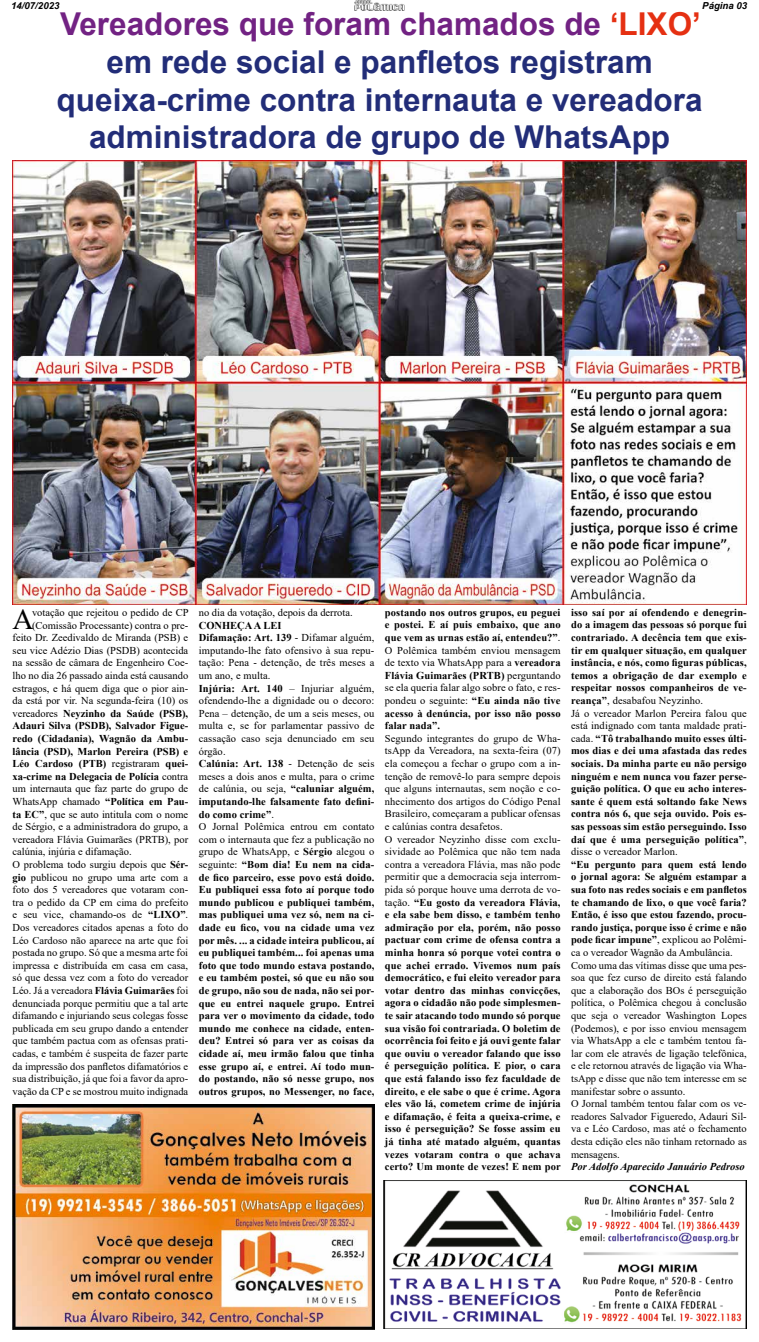
<style>
.page{position:relative;width:759px;height:1342px;background:#fff}
.page>*{position:absolute;margin:0;border:0;box-sizing:border-box;transform-origin:0 0}
.t1{font:700 31.5px/37.8px "Arial";color:#222d78;text-align:center}
.t2{font:29.49px "Times New Roman";color:#000}
.t3{font:700 10.5px/12.6px "Times New Roman";letter-spacing:.01em;color:#000}
.t4{font:10.5px/12.6px "Times New Roman";color:#000}
.t5{font:italic 700 10.5px "Times New Roman";color:#000}
.t6{font:italic 700 9.62px "Arial";color:#000}
.s1{color:#722283}
.s2{color:#e53012}
.s3{font-weight:400}
.s4{font-weight:700}
</style>
<div class="page">
<img style="left:355px;top:0;width:49px;height:10px">
<img style="left:384px;top:1180px;width:363px;height:148px">
<img style="left:13px;top:1104px;width:361px;height:225px">
<img style="left:13px;top:161px;width:734px;height:444px">
<p class="t6" style="left:11px;top:0;width:50px">14/07/2023</p>
<p class="t6" style="left:702px;top:0;width:46px">Página 03</p>
<h1 class="t1" style="left:57px;top:5px;width:647px"><span class="s1">Vereadores que foram chamados de</span> <span class="s2">‘LIXO’ </span>em rede social e panfletos registram queixa-crime contra internauta e vereadora administradora de grupo de WhatsApp</h1>
<h2 class="t2" style="left:12px;top:598px;width:23px">A</h2>
<p class="t4" style="left:32px;top:606px;width:158px">votação que rejeitou o pedido de CP</p>
<p class="t4" style="left:32px;top:618px;width:158px">(Comissão Processante) contra o pre-</p>
<p class="t4" style="left:13px;top:631px;width:177px">feito Dr. Zeedivaldo de Miranda (PSB) e</p>
<p class="t4" style="left:13px;top:644px;width:177px">seu vice Adézio Dias (PSDB) acontecida</p>
<p class="t4" style="left:13px;top:656px;width:177px">na sessão de câmara de Engenheiro Coe-</p>
<p class="t4" style="left:13px;top:669px;width:177px">lho no dia 26 passado ainda está causando</p>
<p class="t4" style="left:13px;top:681px;width:177px">estragos, e há quem diga que o pior ain-</p>
<p class="t4" style="left:13px;top:694px;width:177px">da está por vir. Na segunda-feira (10) os</p>
<p class="t3" style="left:13px;top:707px;width:177px"><span class="s3">vereadores</span> Neyzinho da Saúde (PSB),</p>
<p class="t3" style="left:13px;top:719px;width:177px">Adauri Silva (PSDB), Salvador Figue-</p>
<p class="t3" style="left:13px;top:732px;width:177px">redo (Cidadania), Wagnão da Ambu-</p>
<p class="t3" style="left:13px;top:744px;width:177px">lância (PSD), Marlon Pereira (PSB) e</p>
<p class="t3" style="left:13px;top:757px;width:177px">Léo Cardoso (PTB) <span class="s3">registraram</span> quei-</p>
<p class="t3" style="left:13px;top:770px;width:177px">xa-crime na Delegacia de Polícia <span class="s3">contra</span></p>
<p class="t4" style="left:13px;top:782px;width:177px">um internauta que faz parte do grupo de</p>
<p class="t4" style="left:13px;top:795px;width:177px">WhatsApp chamado <span class="s4">“Política em Pau-</span></p>
<p class="t4" style="left:13px;top:807px;width:177px"><span class="s4">ta EC”</span>, que se auto intitula com o nome</p>
<p class="t4" style="left:13px;top:820px;width:177px">de Sérgio, e a administradora do grupo, a</p>
<p class="t4" style="left:13px;top:833px;width:177px">vereadora Flávia Guimarães (PRTB), por</p>
<p class="t4" style="left:13px;top:845px;width:121px">calúnia, injúria e difamação.</p>
<p class="t4" style="left:13px;top:858px;width:177px">O problema todo surgiu depois que <span class="s4">Sér-</span></p>
<p class="t4" style="left:13px;top:870px;width:177px"><span class="s4">gio</span> publicou no grupo uma arte com a</p>
<p class="t4" style="left:13px;top:883px;width:177px">foto dos 5 vereadores que votaram con-</p>
<p class="t4" style="left:13px;top:896px;width:177px">tra o pedido da CP em cima do prefeito</p>
<p class="t4" style="left:13px;top:908px;width:177px">e seu vice, chamando-os de <span class="s4">“LIXO”</span>.</p>
<p class="t4" style="left:13px;top:921px;width:177px">Dos vereadores citados apenas a foto do</p>
<p class="t4" style="left:13px;top:933px;width:177px">Léo Cardoso não aparece na arte que foi</p>
<p class="t4" style="left:13px;top:946px;width:177px">postada no grupo. Só que a mesma arte foi</p>
<p class="t4" style="left:13px;top:959px;width:177px">impressa e distribuída em casa em casa,</p>
<p class="t4" style="left:13px;top:971px;width:177px">só que dessa vez com a foto do vereador</p>
<p class="t4" style="left:13px;top:984px;width:177px">Léo. Já a vereadora <span class="s4">Flávia Guimarães</span> foi</p>
<p class="t4" style="left:13px;top:996px;width:177px">denunciada porque permitiu que a tal arte</p>
<p class="t4" style="left:13px;top:1009px;width:177px">difamando e injuriando seus colegas fosse</p>
<p class="t4" style="left:13px;top:1022px;width:177px">publicada em seu grupo dando a entender</p>
<p class="t4" style="left:13px;top:1034px;width:177px">que também pactua com as ofensas prati-</p>
<p class="t4" style="left:13px;top:1047px;width:177px">cadas, e também é suspeita de fazer parte</p>
<p class="t4" style="left:13px;top:1059px;width:177px">da impressão dos panfletos difamatórios e</p>
<p class="t4" style="left:13px;top:1072px;width:177px">sua distribuição, já que foi a favor da apro-</p>
<p class="t4" style="left:13px;top:1085px;width:177px">vação da CP e se mostrou muito indignada</p>
<p class="t4" style="left:199px;top:606px;width:155px">no dia da votação, depois da derrota.</p>
<p class="t3" style="left:199px;top:618px;width:177px">CONHEÇA A LEI<br>Difamação: Art. 139 <span class="s3">- Difamar alguém, imputando-lhe fato ofensivo à sua repu&shy;tação: Pena - detenção, de três meses a um ano, e multa.<br></span>Injúria: Art. 140 <span class="s3">– Injuriar alguém, ofendendo-lhe a dignidade ou o decoro:<br>Pena – detenção, de um a seis meses, ou multa e, se for parlamentar passivo de cassação caso seja denunciado em seu órgão.<br></span>Calúnia: Art. 138 <span class="s3">- Detenção de seis meses a dois anos e multa, para o crime de calúnia, ou seja,</span> “caluniar alguém, imputando-lhe falsamente fato defini&shy;do como crime”<span class="s3">.<br>O Jornal Polêmica entrou em contato com o internauta que fez a publicação no grupo de WhatsApp, e</span> Sérgio <span class="s3">alegou o seguinte:</span> “Bom dia! Eu nem na cida&shy;de fico parceiro, esse povo está doido.<br>Eu publiquei essa foto aí porque todo mundo publicou e publiquei também, mas publiquei uma vez só, nem na ci&shy;dade eu fico, vou na cidade uma vez por mês. ... a cidade inteira publicou, aí eu publiquei também... foi apenas uma foto que todo mundo estava postando, e eu também postei, só que eu não sou de grupo, não sou de nada, não sei por&shy;que eu entrei naquele grupo. Entrei para ver o movimento da cidade, todo mundo me conhece na cidade, enten&shy;deu? Entrei só para ver as coisas da cidade aí, meu irmão falou que tinha esse grupo aí, e entrei. Aí todo mun&shy;do postando, não só nesse grupo, nos outros grupos, no Messenger, no face,</p>
<p class="t3" style="left:385px;top:606px;width:177px;text-align:justify">postando nos outros grupos, eu peguei e postei. E aí puis embaixo, que ano que vem as urnas estão aí, entendeu?”<span class="s3">.<br>O Polêmica também enviou mensagem de texto via WhatsApp para a</span> vereadora Flávia Guimarães (PRTB) <span class="s3">perguntando se ela queria falar algo sobre o fato, e res&shy;pondeu o seguinte:</span> “Eu ainda não tive acesso à denúncia, por isso não posso falar nada”.</p>
<p class="t3" style="left:385px;top:732px;width:177px"><span class="s3">Segundo integrantes do grupo de Wha&shy;tsApp da Vereadora, na sexta-feira (07) ela começou a fechar o grupo com a in&shy;tenção de removê-lo para sempre depois que alguns internautas, sem noção e co&shy;nhecimento dos artigos do Código Penal Brasileiro, começaram a publicar ofensas e calúnias contra desafetos.<br>O vereador Neyzinho disse com exclu&shy;sividade ao Polêmica que não tem nada contra a vereadora Flávia, mas não pode permitir que a democracia seja interrom&shy;pida só porque houve uma derrota de vo&shy;tação.</span> “Eu gosto da vereadora Flávia, e ela sabe bem disso, e também tenho admiração por ela, porém, não posso pactuar com crime de ofensa contra a minha honra só porque votei contra o que achei errado. Vivemos num país democrático, e fui eleito vereador para votar dentro das minhas convicções, agora o cidadão não pode simplesmen&shy;te sair atacando todo mundo só porque sua visão foi contrariada. O boletim de ocorrência foi feito e já ouvi gente falar que ouviu o vereador falando que isso é perseguição política. E pior, o cara que está falando isso fez faculdade de direito, e ele sabe o que é crime. Agora eles vão lá, cometem crime de injúria e difamação, é feita a queixa-crime, e isso é perseguição? Se fosse assim eu já tinha até matado alguém, quantas vezes votaram contra o que achava certo? Um monte de vezes! E nem por</p>
<p class="t3" style="left:571px;top:606px;width:177px">isso saí por aí ofendendo e denegrin&shy;do a imagem das pessoas só porque fui contrariado. A decência tem que exis&shy;tir em qualquer situação, em qualquer instância, e nós, como figuras públicas, temos a obrigação de dar exemplo e respeitar nossos companheiros de ve&shy;reança”<span class="s3">, desabafou Neyzinho.<br>Já o vereador Marlon Pereira falou que está indignado com tanta maldade prati&shy;cada.</span> “Tô trabalhando muito esses últi&shy;mos dias e dei uma afastada das redes sociais. Da minha parte eu não persigo ninguém e nem nunca vou fazer perse&shy;guição política. O que eu acho interes&shy;sante é quem está soltando fake News contra nós 6, que seja ouvido. Pois es&shy;sas pessoas sim estão perseguindo. Isso daí que é uma perseguição política”<span class="s3">, disse o vereador Marlon.</span></p>
<p class="t4" style="left:571px;top:858px;width:177px"><span class="s4">“Eu pergunto para quem está lendo o jornal agora: Se alguém estampar a sua foto nas redes sociais e em panfletos te chamando de lixo, o que você faria?<br>Então, é isso que estou fazendo, procu&shy;rando justiça, porque isso é crime e não pode ficar impune”</span>, explicou ao Polêmi&shy;ca o vereador Wagnão da Ambulância.<br>Como uma das vítimas disse que uma pes&shy;soa que fez curso de direito está falando que a elaboração dos BOs é perseguição política, o Polêmica chegou à conclusão que seja o vereador Washington Lopes (Podemos), e por isso enviou mensagem via WhatsApp a ele e também tentou fa&shy;lar com ele através de ligação telefônica, e ele retornou através de ligação via Wha&shy;tsApp e disse que não tem interesse em se manifestar sobre o assunto.<br>O Jornal também tentou falar com os ve&shy;readores Salvador Figueredo, Adauri Sil&shy;va e Léo Cardoso, mas até o fechamento desta edição eles não tinham retornado as mensagens.</p>
<p class="t5" style="left:571px;top:1159px;width:175px">Por Adolfo Aparecido Januário Pedroso</p>
</div>
